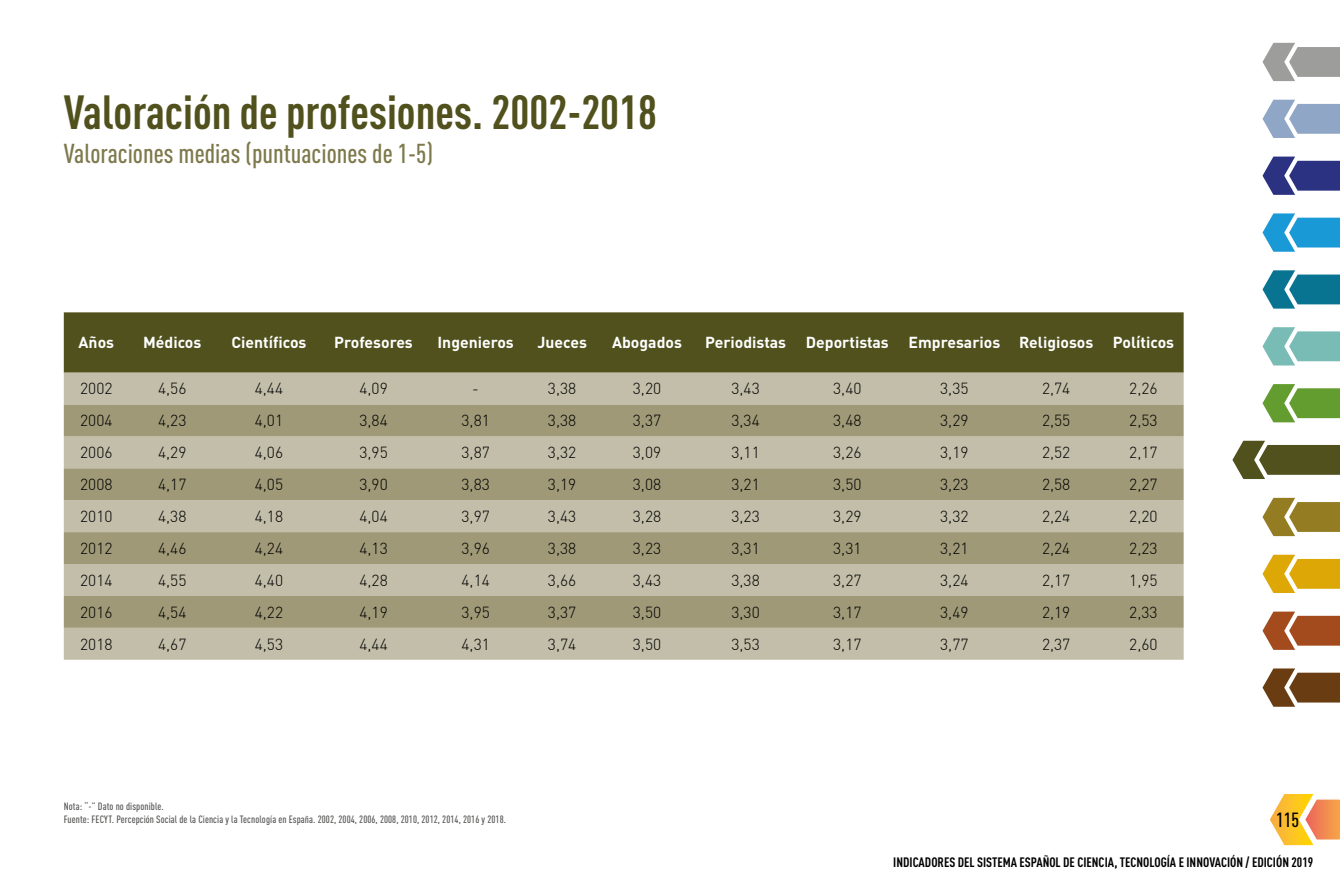
<style>
.page{position:relative;width:1340px;height:893px;background:#fff}
.page>*{position:absolute;margin:0;border:0;box-sizing:border-box;transform-origin:0 0}
.t1{font:700 47.25px "DIN Cond";color:#50511d}
.t2{font:500 27px "DIN Cond";color:#7d794b}
.t3{font:500 20.25px "DIN Cond";color:#000}
.t4{font:300 15.75px "DIN";color:#000}
.t5{font:700 15.75px "DIN";color:#fff}
.t6{font:700 13.5px "DIN Cond";color:#000}
.t7{font:500 10.58px/13.5px "DIN Cond";letter-spacing:.01em;color:#575756}
</style>
<div class="page">
<svg style="left:1269px;top:794px;width:70px;height:51px"></svg>
<svg style="left:1262px;top:43px;width:77px;height:38px"></svg>
<svg style="left:1262px;top:100px;width:77px;height:38px"></svg>
<svg style="left:1262px;top:157px;width:77px;height:38px"></svg>
<svg style="left:1262px;top:213px;width:77px;height:39px"></svg>
<svg style="left:1262px;top:270px;width:77px;height:39px"></svg>
<svg style="left:1262px;top:327px;width:77px;height:38px"></svg>
<svg style="left:1262px;top:384px;width:77px;height:38px"></svg>
<svg style="left:1262px;top:498px;width:77px;height:38px"></svg>
<svg style="left:1262px;top:555px;width:77px;height:38px"></svg>
<svg style="left:1262px;top:612px;width:77px;height:38px"></svg>
<svg style="left:1262px;top:668px;width:77px;height:39px"></svg>
<div style="left:64px;top:312px;width:1119px;height:61px;background:#50511d"></div>
<div style="left:64px;top:373px;width:1119px;height:287px;background:#c2bea9"></div>
<svg style="left:64px;top:405px;width:1119px;height:223px;background:#aea98c"></svg>
<svg style="left:1232px;top:441px;width:107px;height:38px"></svg>
<h1 class="t1" style="left:64px;top:84px;width:595px">Valoración de profesiones. 2002-2018</h1>
<h2 class="t2" style="left:64px;top:137px;width:371px">Valoraciones medias (puntuaciones de 1-5)</h2>
<p class="t5" style="left:79px;top:332px;width:37px">Años</p>
<p class="t5" style="left:143px;top:332px;width:60px">Médicos</p>
<p class="t5" style="left:231px;top:332px;width:77px">Científicos</p>
<p class="t5" style="left:334px;top:332px;width:80px">Profesores</p>
<p class="t5" style="left:437px;top:332px;width:78px">Ingenieros</p>
<p class="t5" style="left:537px;top:332px;width:51px">Jueces</p>
<p class="t5" style="left:612px;top:332px;width:71px">Abogados</p>
<p class="t5" style="left:705px;top:332px;width:83px">Periodistas</p>
<p class="t5" style="left:806px;top:332px;width:370px">Deportistas Empresarios Religiosos Políticos</p>
<p class="t4" style="left:80px;top:379px;width:34px">2002</p>
<p class="t4" style="left:158px;top:379px;width:30px">4,56</p>
<p class="t4" style="left:255px;top:379px;width:30px">4,44</p>
<p class="t4" style="left:359px;top:379px;width:30px">4,09</p>
<p class="t4" style="left:472px;top:379px;width:8px">-</p>
<p class="t4" style="left:548px;top:379px;width:30px">3,38</p>
<p class="t4" style="left:633px;top:379px;width:30px">3,20</p>
<p class="t4" style="left:731px;top:379px;width:30px">3,43</p>
<p class="t4" style="left:833px;top:379px;width:30px">3,40</p>
<p class="t4" style="left:940px;top:379px;width:30px">3,35</p>
<p class="t4" style="left:1042px;top:379px;width:30px">2,74</p>
<p class="t4" style="left:1129px;top:379px;width:30px">2,26</p>
<p class="t4" style="left:80px;top:411px;width:34px">2004</p>
<p class="t4" style="left:158px;top:411px;width:30px">4,23</p>
<p class="t4" style="left:255px;top:411px;width:30px">4,01</p>
<p class="t4" style="left:359px;top:411px;width:30px">3,84</p>
<p class="t4" style="left:461px;top:411px;width:30px">3,81</p>
<p class="t4" style="left:548px;top:411px;width:30px">3,38</p>
<p class="t4" style="left:633px;top:411px;width:30px">3,37</p>
<p class="t4" style="left:731px;top:411px;width:30px">3,34</p>
<p class="t4" style="left:833px;top:411px;width:30px">3,48</p>
<p class="t4" style="left:940px;top:411px;width:30px">3,29</p>
<p class="t4" style="left:1042px;top:411px;width:30px">2,55</p>
<p class="t4" style="left:1129px;top:411px;width:30px">2,53</p>
<p class="t4" style="left:80px;top:443px;width:34px">2006</p>
<p class="t4" style="left:158px;top:443px;width:30px">4,29</p>
<p class="t4" style="left:255px;top:443px;width:30px">4,06</p>
<p class="t4" style="left:359px;top:443px;width:30px">3,95</p>
<p class="t4" style="left:461px;top:443px;width:30px">3,87</p>
<p class="t4" style="left:548px;top:443px;width:30px">3,32</p>
<p class="t4" style="left:633px;top:443px;width:30px">3,09</p>
<p class="t4" style="left:731px;top:443px;width:30px">3,11</p>
<p class="t4" style="left:833px;top:443px;width:30px">3,26</p>
<p class="t4" style="left:940px;top:443px;width:30px">3,19</p>
<p class="t4" style="left:1042px;top:443px;width:30px">2,52</p>
<p class="t4" style="left:1129px;top:443px;width:30px">2,17</p>
<p class="t4" style="left:80px;top:475px;width:34px">2008</p>
<p class="t4" style="left:158px;top:475px;width:30px">4,17</p>
<p class="t4" style="left:255px;top:475px;width:30px">4,05</p>
<p class="t4" style="left:359px;top:475px;width:30px">3,90</p>
<p class="t4" style="left:461px;top:475px;width:30px">3,83</p>
<p class="t4" style="left:548px;top:475px;width:30px">3,19</p>
<p class="t4" style="left:633px;top:475px;width:30px">3,08</p>
<p class="t4" style="left:731px;top:475px;width:30px">3,21</p>
<p class="t4" style="left:833px;top:475px;width:30px">3,50</p>
<p class="t4" style="left:940px;top:475px;width:30px">3,23</p>
<p class="t4" style="left:1042px;top:475px;width:30px">2,58</p>
<p class="t4" style="left:1129px;top:475px;width:30px">2,27</p>
<p class="t4" style="left:80px;top:507px;width:34px">2010</p>
<p class="t4" style="left:158px;top:507px;width:30px">4,38</p>
<p class="t4" style="left:255px;top:507px;width:30px">4,18</p>
<p class="t4" style="left:359px;top:507px;width:30px">4,04</p>
<p class="t4" style="left:461px;top:507px;width:30px">3,97</p>
<p class="t4" style="left:548px;top:507px;width:30px">3,43</p>
<p class="t4" style="left:633px;top:507px;width:30px">3,28</p>
<p class="t4" style="left:731px;top:507px;width:30px">3,23</p>
<p class="t4" style="left:833px;top:507px;width:30px">3,29</p>
<p class="t4" style="left:940px;top:507px;width:30px">3,32</p>
<p class="t4" style="left:1042px;top:507px;width:30px">2,24</p>
<p class="t4" style="left:1129px;top:507px;width:30px">2,20</p>
<p class="t4" style="left:80px;top:539px;width:34px">2012</p>
<p class="t4" style="left:158px;top:539px;width:30px">4,46</p>
<p class="t4" style="left:255px;top:539px;width:30px">4,24</p>
<p class="t4" style="left:359px;top:539px;width:30px">4,13</p>
<p class="t4" style="left:461px;top:539px;width:30px">3,96</p>
<p class="t4" style="left:548px;top:539px;width:30px">3,38</p>
<p class="t4" style="left:633px;top:539px;width:30px">3,23</p>
<p class="t4" style="left:731px;top:539px;width:30px">3,31</p>
<p class="t4" style="left:833px;top:539px;width:30px">3,31</p>
<p class="t4" style="left:940px;top:539px;width:30px">3,21</p>
<p class="t4" style="left:1042px;top:539px;width:30px">2,24</p>
<p class="t4" style="left:1129px;top:539px;width:30px">2,23</p>
<p class="t4" style="left:80px;top:570px;width:34px">2014</p>
<p class="t4" style="left:158px;top:570px;width:30px">4,55</p>
<p class="t4" style="left:255px;top:570px;width:30px">4,40</p>
<p class="t4" style="left:359px;top:570px;width:30px">4,28</p>
<p class="t4" style="left:461px;top:570px;width:30px">4,14</p>
<p class="t4" style="left:548px;top:570px;width:30px">3,66</p>
<p class="t4" style="left:633px;top:570px;width:30px">3,43</p>
<p class="t4" style="left:731px;top:570px;width:30px">3,38</p>
<p class="t4" style="left:833px;top:570px;width:30px">3,27</p>
<p class="t4" style="left:940px;top:570px;width:30px">3,24</p>
<p class="t4" style="left:1042px;top:570px;width:30px">2,17</p>
<p class="t4" style="left:1129px;top:570px;width:30px">1,95</p>
<p class="t4" style="left:80px;top:602px;width:34px">2016</p>
<p class="t4" style="left:158px;top:602px;width:30px">4,54</p>
<p class="t4" style="left:255px;top:602px;width:30px">4,22</p>
<p class="t4" style="left:359px;top:602px;width:30px">4,19</p>
<p class="t4" style="left:461px;top:602px;width:30px">3,95</p>
<p class="t4" style="left:548px;top:602px;width:30px">3,37</p>
<p class="t4" style="left:633px;top:602px;width:30px">3,50</p>
<p class="t4" style="left:731px;top:602px;width:30px">3,30</p>
<p class="t4" style="left:833px;top:602px;width:30px">3,17</p>
<p class="t4" style="left:940px;top:602px;width:30px">3,49</p>
<p class="t4" style="left:1042px;top:602px;width:30px">2,19</p>
<p class="t4" style="left:1129px;top:602px;width:30px">2,33</p>
<p class="t4" style="left:80px;top:634px;width:34px">2018</p>
<p class="t4" style="left:158px;top:634px;width:30px">4,67</p>
<p class="t4" style="left:255px;top:634px;width:30px">4,53</p>
<p class="t4" style="left:359px;top:634px;width:30px">4,44</p>
<p class="t4" style="left:461px;top:634px;width:30px">4,31</p>
<p class="t4" style="left:548px;top:634px;width:30px">3,74</p>
<p class="t4" style="left:633px;top:634px;width:30px">3,50</p>
<p class="t4" style="left:731px;top:634px;width:30px">3,53</p>
<p class="t4" style="left:833px;top:634px;width:30px">3,17</p>
<p class="t4" style="left:940px;top:634px;width:30px">3,77</p>
<p class="t4" style="left:1042px;top:634px;width:30px">2,37</p>
<p class="t4" style="left:1129px;top:634px;width:30px">2,60</p>
<p class="t7" style="left:64px;top:799px;width:444px">Nota: “-” Dato no disponible.<br>Fuente: FECYT. Percepción Social de la Ciencia y la Tecnología en España. 2002, 2004, 2006, 2008, 2010, 2012, 2014, 2016 y 2018.</p>
<p class="t3" style="left:1276px;top:807px;width:25px">115</p>
<p class="t6" style="left:893px;top:854px;width:421px">INDICADORES DEL SISTEMA ESPAÑOL DE CIENCIA, TECNOLOGÍA E INNOVACIÓN / EDICIÓN 2019</p>
</div>
